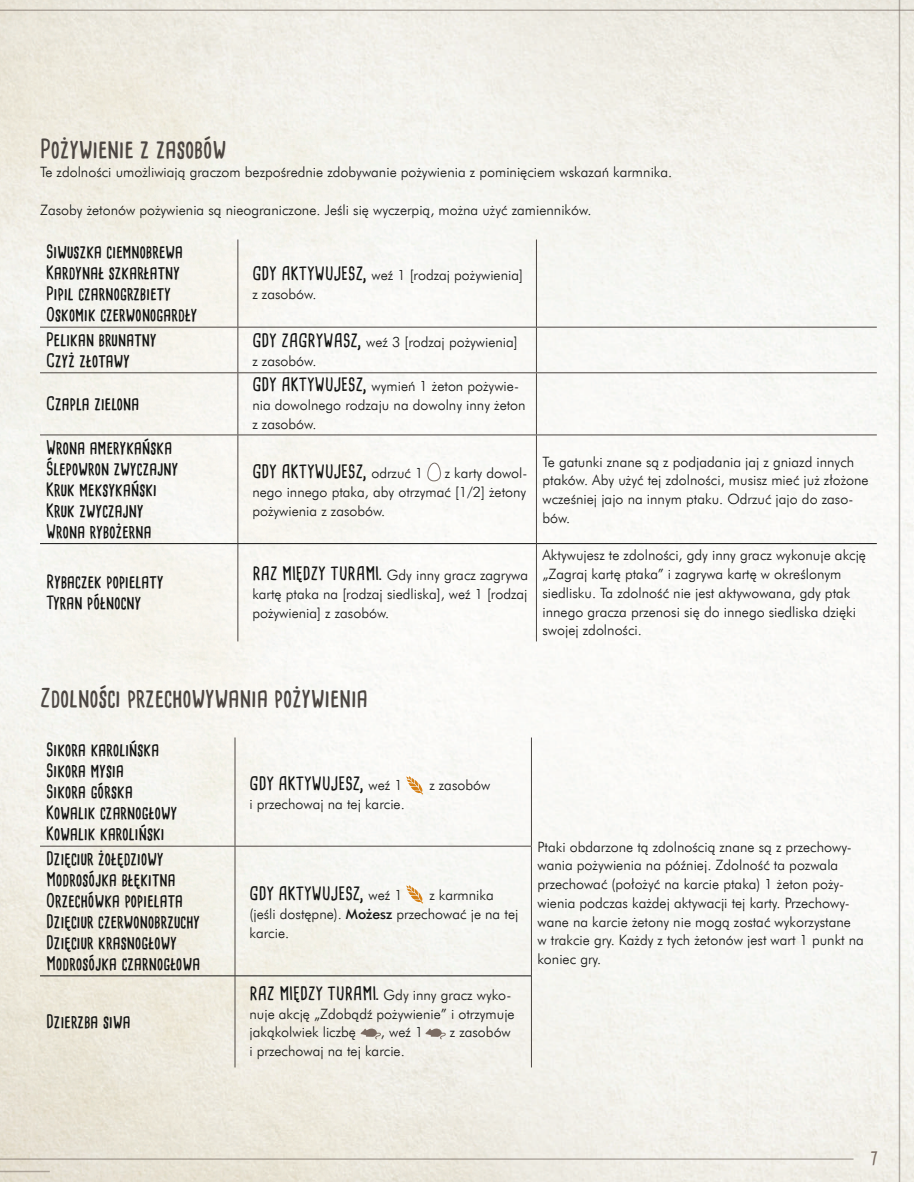
<style>
.page{position:relative;width:914px;height:1182px;background:#fff}
.page>*{position:absolute;margin:0;border:0;box-sizing:border-box;transform-origin:0 0}
.t1{font:25.5px "Cardenio Modern Bold PL";color:#4c4642}
.t2{font:18px/21px "Cardenio Modern Bold PL";color:#131413}
.t3{font:18px "Cardenio Modern Bold PL";color:#796b62}
.t4{font:14.25px/18.8px "Futura Lt EU Normal";color:#131413}
.s1{font-family:"Cardenio Modern Bold PL";font-size:18px}
.s2{font-family:"Futura Lt EU Normal";font-size:14.25px}
.s3{font-family:"Futura Md EU Normal";font-size:13.95px}
</style>
<div class="page">
<img style="left:672px;top:0;width:241px;height:1181px">
<img style="left:0;top:0;width:672px;height:1181px">
<hr style="left:898px;top:0;width:2px;height:1181px;background:#746861">
<hr style="left:0;top:1170px;width:50px;height:2px;background:#746861">
<hr style="left:0;top:1158px;width:853px;height:1px;background:#746861">
<hr style="left:0;top:9px;width:913px;height:2px;background:#746861">
<hr style="left:237px;top:239px;width:1px;height:88px;background:#4c4642">
<hr style="left:536px;top:239px;width:1px;height:88px;background:#4c4642">
<hr style="left:40px;top:327px;width:198px;height:1px;background:#4c4642">
<hr style="left:238px;top:327px;width:298px;height:1px;background:#4c4642">
<hr style="left:237px;top:327px;width:1px;height:45px;background:#4c4642">
<hr style="left:536px;top:327px;width:340px;height:1px;background:#4c4642">
<hr style="left:536px;top:327px;width:1px;height:45px;background:#4c4642">
<hr style="left:40px;top:372px;width:198px;height:1px;background:#4c4642">
<hr style="left:238px;top:372px;width:298px;height:1px;background:#4c4642">
<hr style="left:237px;top:373px;width:1px;height:61px;background:#4c4642">
<hr style="left:536px;top:372px;width:340px;height:1px;background:#4c4642">
<hr style="left:536px;top:373px;width:1px;height:61px;background:#4c4642">
<hr style="left:40px;top:434px;width:198px;height:1px;background:#4c4642">
<hr style="left:238px;top:434px;width:298px;height:1px;background:#4c4642">
<hr style="left:237px;top:435px;width:1px;height:108px;background:#4c4642">
<hr style="left:536px;top:434px;width:340px;height:1px;background:#4c4642">
<hr style="left:536px;top:435px;width:1px;height:108px;background:#4c4642">
<hr style="left:237px;top:544px;width:1px;height:97px;background:#4c4642">
<hr style="left:536px;top:544px;width:1px;height:97px;background:#4c4642">
<hr style="left:40px;top:543px;width:198px;height:1px;background:#131413">
<hr style="left:238px;top:543px;width:298px;height:1px;background:#131413">
<hr style="left:536px;top:543px;width:340px;height:1px;background:#131413">
<div style="left:427px;top:463px;width:13px;height:18px;background:#fff;border-radius:6px"></div>
<div style="left:427px;top:462px;width:14px;height:19px;border:1px solid #746861;border-radius:6px"></div>
<hr style="left:234px;top:737px;width:1px;height:108px;background:#4c4642">
<hr style="left:531px;top:737px;width:1px;height:108px;background:#4c4642">
<hr style="left:40px;top:845px;width:195px;height:1px;background:#4c4642">
<hr style="left:235px;top:845px;width:296px;height:1px;background:#4c4642">
<hr style="left:234px;top:846px;width:1px;height:129px;background:#4c4642">
<hr style="left:531px;top:846px;width:1px;height:129px;background:#4c4642">
<hr style="left:234px;top:976px;width:1px;height:91px;background:#4c4642">
<hr style="left:531px;top:975px;width:1px;height:92px;background:#4c4642">
<hr style="left:40px;top:975px;width:195px;height:1px;background:#131413">
<hr style="left:235px;top:975px;width:296px;height:1px;background:#131413">
<svg style="left:406px;top:776px;width:18px;height:18px"></svg>
<svg style="left:406px;top:885px;width:18px;height:18px"></svg>
<svg style="left:360px;top:1026px;width:21px;height:13px"></svg>
<svg style="left:425px;top:1026px;width:20px;height:13px"></svg>
<h1 class="t1" style="left:40px;top:132px;width:188px">Pożywienie z zasobów</h1>
<p class="t4" style="left:40px;top:163px;width:633px">Te zdolności umożliwiają graczom bezpośrednie zdobywanie pożywienia z pominięciem wskazań karmnika.</p>
<p class="t4" style="left:40px;top:201px;width:553px">Zasoby żetonów pożywienia są nieograniczone. Jeśli się wyczerpią, można użyć zamienników.</p>
<p class="t2" style="left:46px;top:241px;width:153px">Siwuszka ciemnobrewa<br>Kardynał szkarłatny<br>Pipil czarnogrzbiety<br>Oskomik czerwonogardły</p>
<p class="t4" style="left:252px;top:266px;width:272px"><span class="s1">GDY AKTYWUJESZ,</span> weź 1 [rodzaj pożywienia] z zasobów.</p>
<p class="t2" style="left:46px;top:328px;width:112px">Pelikan brunatny<br>Czyż złotawy</p>
<p class="t4" style="left:252px;top:333px;width:267px"><span class="s1">GDY ZAGRYWASZ,</span> weź 3 [rodzaj pożywienia] z zasobów.</p>
<p class="t2" style="left:46px;top:393px;width:95px">Czapla zielona</p>
<p class="t4" style="left:252px;top:377px;width:275px"><span class="s1">GDY AKTYWUJESZ,</span> wymień 1 żeton pożywie&shy;nia dowolnego rodzaju na dowolny inny żeton z zasobów.</p>
<p class="t2" style="left:46px;top:436px;width:134px">Wrona amerykańska<br>Ślepowron zwyczajny<br>Kruk meksykański<br>Kruk zwyczajny<br>Wrona rybożerna</p>
<p class="t4" style="left:252px;top:464px;width:276px;text-align:justify;text-indent:192px">z karty dowol&shy;nego innego ptaka, aby otrzymać [1/2] żetony pożywienia z zasobów.</p>
<p class="t4" style="left:542px;top:452px;width:328px">Te gatunki znane są z podjadania jaj z gniazd innych ptaków. Aby użyć tej zdolności, musisz mieć już złożone wcześniej jajo na innym ptaku. Odrzuć jajo do zaso&shy;bów.</p>
<p class="t2" style="left:252px;top:461px;width:172px">GDY AKTYWUJESZ, <span class="s2">odrzuć 1</span></p>
<p class="t2" style="left:46px;top:571px;width:119px">Rybaczek popielaty<br>Tyran północny</p>
<p class="t4" style="left:252px;top:566px;width:277px;text-align:justify"><span class="s1">RAZ MIĘDZY TURAMI.</span> Gdy inny gracz zagrywa kartę ptaka na [rodzaj siedliska], weź 1 [rodzaj pożywienia] z zasobów.</p>
<p class="t4" style="left:542px;top:546px;width:325px">Aktywujesz te zdolności, gdy inny gracz wykonuje akcję „Zagraj kartę ptaka” i zagrywa kartę w określonym siedlisku. Ta zdolność nie jest aktywowana, gdy ptak innego gracza przenosi się do innego siedliska dzięki swojej zdolności.</p>
<h1 class="t1" style="left:40px;top:681px;width:329px">Zdolności przechowywania pożywienia</h1>
<p class="t2" style="left:46px;top:738px;width:133px">Sikora karolińska<br>Sikora mysia<br>Sikora górska<br>Kowalik czarnogłowy<br>Kowalik karoliński</p>
<p class="t2" style="left:249px;top:772px;width:155px">GDY AKTYWUJESZ, <span class="s2">weź 1</span></p>
<p class="t4" style="left:429px;top:775px;width:62px">z zasobów</p>
<p class="t4" style="left:249px;top:794px;width:157px">i przechowaj na tej karcie.</p>
<p class="t2" style="left:46px;top:847px;width:156px">Dzięciur żołędziowy<br>Modrosójka błękitna<br>Orzechówka popielata<br>Dzięciur czerwonobrzuchy<br>Dzięciur krasnogłowy<br>Modrosójka czarnogłowa</p>
<p class="t2" style="left:46px;top:1010px;width:86px">Dzierzba siwa</p>
<p class="t2" style="left:249px;top:883px;width:155px">GDY AKTYWUJESZ, <span class="s2">weź 1</span></p>
<p class="t4" style="left:249px;top:886px;width:270px;text-indent:180px">z karmnika (jeśli dostępne). <span class="s3">Możesz</span> przechować je na tej karcie.</p>
<p class="t4" style="left:249px;top:985px;width:267px"><span class="s1">RAZ MIĘDZY TURAMI.</span> Gdy inny gracz wyko&shy;nuje akcję „Zdobądź pożywienie” i otrzymuje jakąkolwiek liczbę</p>
<p class="t4" style="left:381px;top:1023px;width:44px">, weź 1</p>
<p class="t4" style="left:450px;top:1023px;width:62px">z zasobów</p>
<p class="t4" style="left:249px;top:1041px;width:157px">i przechowaj na tej karcie.</p>
<p class="t4" style="left:537px;top:837px;width:328px">Ptaki obdarzone tą zdolnością znane są z przechowy&shy;wania pożywienia na później. Zdolność ta pozwala przechować (położyć na karcie ptaka) 1 żeton poży&shy;wienia podczas każdej aktywacji tej karty. Przechowy&shy;wane na karcie żetony nie mogą zostać wykorzystane<br>w trakcie gry. Każdy z tych żetonów jest wart 1 punkt na koniec gry.</p>
<p class="t3" style="left:870px;top:1145px;width:9px">7</p>
</div>
